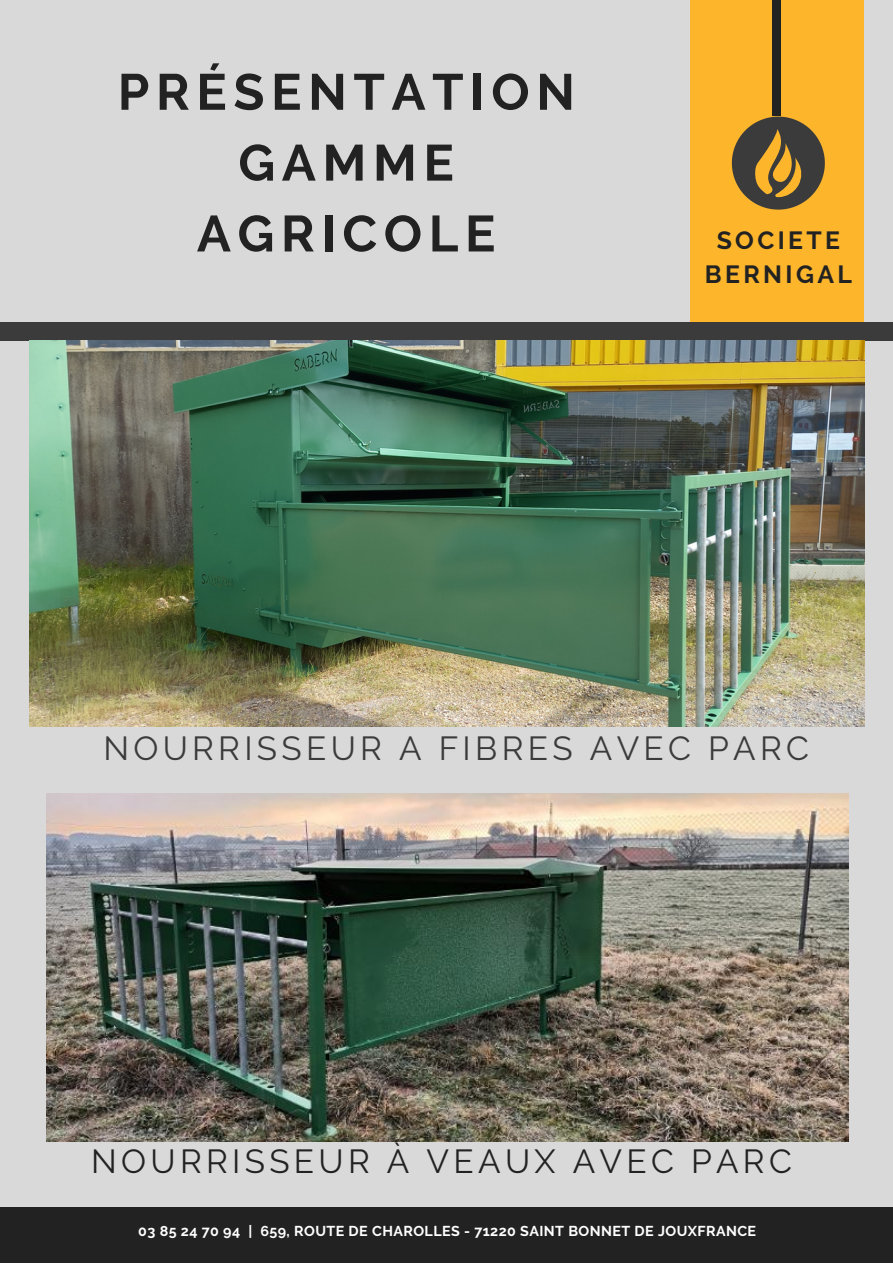
<style>
.page{position:relative;width:893px;height:1264px;background:#fff}
.page>*{position:absolute;margin:0;border:0;box-sizing:border-box;transform-origin:0 0}
.t1{font:700 50.7px/70.8px "Raleway";letter-spacing:.13em;color:#222;text-align:center}
.t2{font:33.3px "Raleway";letter-spacing:.13em;color:#3b3b3b}
.t3{font:33.3px "Raleway";letter-spacing:.13em;color:#222}
.t4{font:700 24.75px/33.8px "Raleway";letter-spacing:.135em;color:#222;text-align:center}
.t5{font:700 14.25px "Raleway";letter-spacing:.03em;color:#fff}
</style>
<div class="page">
<div style="left:0;top:0;width:892px;height:1262px;background:#d9d9d9"></div>
<div style="left:0;top:323px;width:892px;height:18px;background:#3b3b3b"></div>
<div style="left:0;top:1207px;width:892px;height:55px;background:#222"></div>
<img style="left:30px;top:340px;width:834px;height:387px">
<div style="left:690px;top:0;width:173px;height:321px;background:#fdb62c"></div>
<img style="left:46px;top:793px;width:802px;height:348px">
<svg style="left:731px;top:117px;width:93px;height:93px"></svg>
<div style="left:772px;top:0;width:8px;height:115px;background:#222"></div>
<h1 class="t1" style="left:118px;top:56px;width:458px">PRÉSENTATION<br>GAMME<br>AGRICOLE</h1>
<h3 class="t4" style="left:704px;top:224px;width:148px">SOCIETE<br>BERNIGAL</h3>
<h2 class="t2" style="left:103px;top:728px;width:707px">NOURRISSEUR A FIBRES AVEC PARC</h2>
<h2 class="t3" style="left:91px;top:1141px;width:702px">NOURRISSEUR À VEAUX AVEC PARC</h2>
<p class="t5" style="left:138px;top:1222px;width:619px">03 85 24 70 94 | 659, ROUTE DE CHAROLLES - 71220 SAINT BONNET DE JOUXFRANCE</p>
</div>
